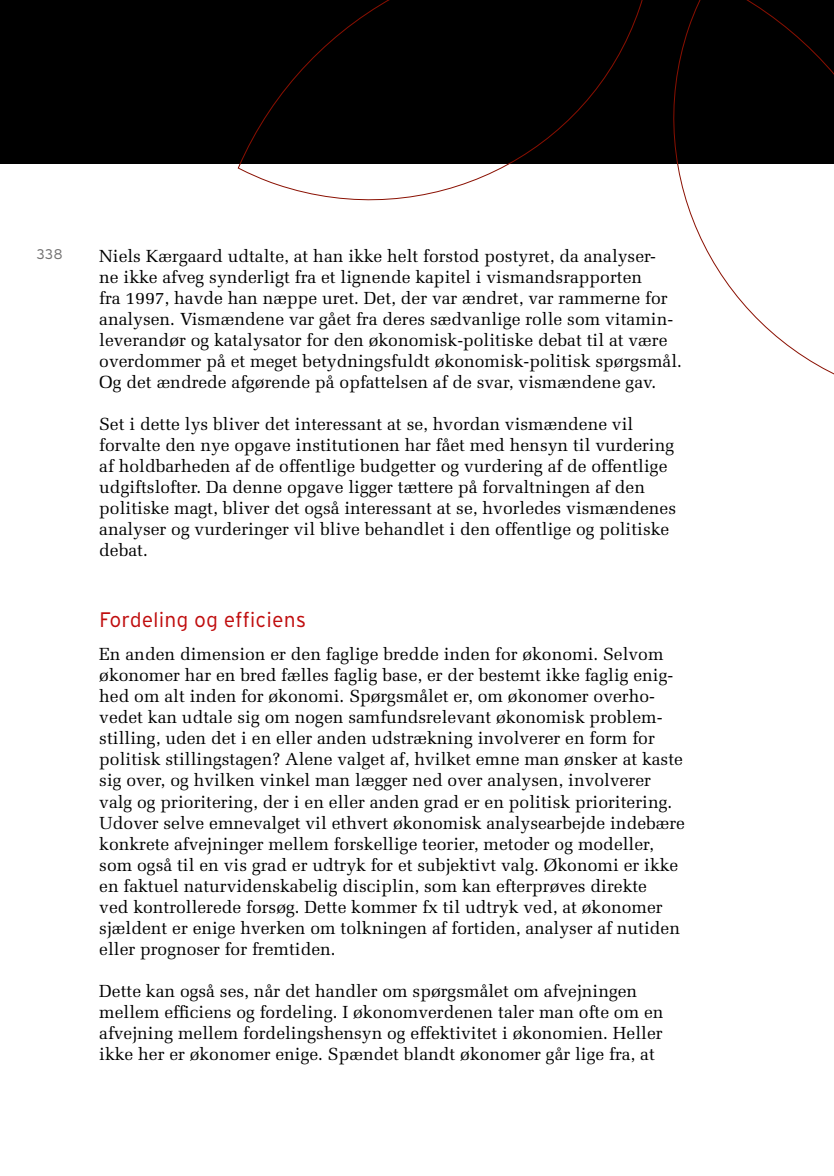
<style>
.page{position:relative;width:834px;height:1176px;background:#fff}
.page>*{position:absolute;margin:0;border:0;box-sizing:border-box;transform-origin:0 0}
.t1{font:300 21px "Interstate";color:#c00d0e}
.t2{font:17.5px/21px "Melior";color:#000}
.t3{font:300 14px "Interstate";color:#706f6f}
</style>
<div class="page">
<div style="left:0;top:0;width:833px;height:164px;background:#000"></div>
<svg style="left:237px;top:0;width:596px;height:374px"></svg>
<p class="t3" style="left:37px;top:247px;width:28px">338</p>
<p class="t2" style="left:99px;top:245px;width:584px">Niels Kærgaard udtalte, at han ikke helt forstod postyret, da analyser-<br>ne ikke afveg synderligt fra et lignende kapitel i vismandsrapporten<br>fra 1997, havde han næppe uret. Det, der var ændret, var rammerne for analysen. Vismændene var gået fra deres sædvanlige rolle som vitamin&shy;leverandør og katalysator for den økonomisk-politiske debat til at være overdommer på et meget betydningsfuldt økonomisk-politisk spørgsmål.<br>Og det ændrede afgørende på opfattelsen af de svar, vismændene gav.</p>
<p class="t2" style="left:99px;top:413px;width:578px">Set i dette lys bliver det interessant at se, hvordan vismændene vil forvalte den nye opgave institutionen har fået med hensyn til vurdering af holdbarheden af de offentlige budgetter og vurdering af de offentlige udgiftslofter. Da denne opgave ligger tættere på forvaltningen af den politiske magt, bliver det også interessant at se, hvorledes vismændenes analyser og vurderinger vil blive behandlet i den offentlige og politiske debat.</p>
<p class="t1" style="left:99px;top:608px;width:208px">Fordeling og efficiens</p>
<p class="t2" style="left:99px;top:644px;width:587px">En anden dimension er den faglige bredde inden for økonomi. Selvom økonomer har en bred fælles faglig base, er der bestemt ikke faglig enig&shy;hed om alt inden for økonomi. Spørgsmålet er, om økonomer overho&shy;vedet kan udtale sig om nogen samfundsrelevant økonomisk problem&shy;stilling, uden det i en eller anden udstrækning involverer en form for politisk stillingstagen? Alene valget af, hvilket emne man ønsker at kaste sig over, og hvilken vinkel man lægger ned over analysen, involverer valg og prioritering, der i en eller anden grad er en politisk prioritering.<br>Udover selve emnevalget vil ethvert økonomisk analysearbejde indebære konkrete afvejninger mellem forskellige teorier, metoder og modeller, som også til en vis grad er udtryk for et subjektivt valg. Økonomi er ikke en faktuel naturvidenskabelig disciplin, som kan efterprøves direkte<br>ved kontrollerede forsøg. Dette kommer fx til udtryk ved, at økonomer sjældent er enige hverken om tolkningen af fortiden, analyser af nutiden eller prognoser for fremtiden.</p>
<p class="t2" style="left:99px;top:980px;width:565px">Dette kan også ses, når det handler om spørgsmålet om afvejningen mellem efficiens og fordeling. I økonomverdenen taler man ofte om en afvejning mellem fordelingshensyn og effektivitet i økonomien. Heller ikke her er økonomer enige. Spændet blandt økonomer går lige fra, at</p>
</div>
